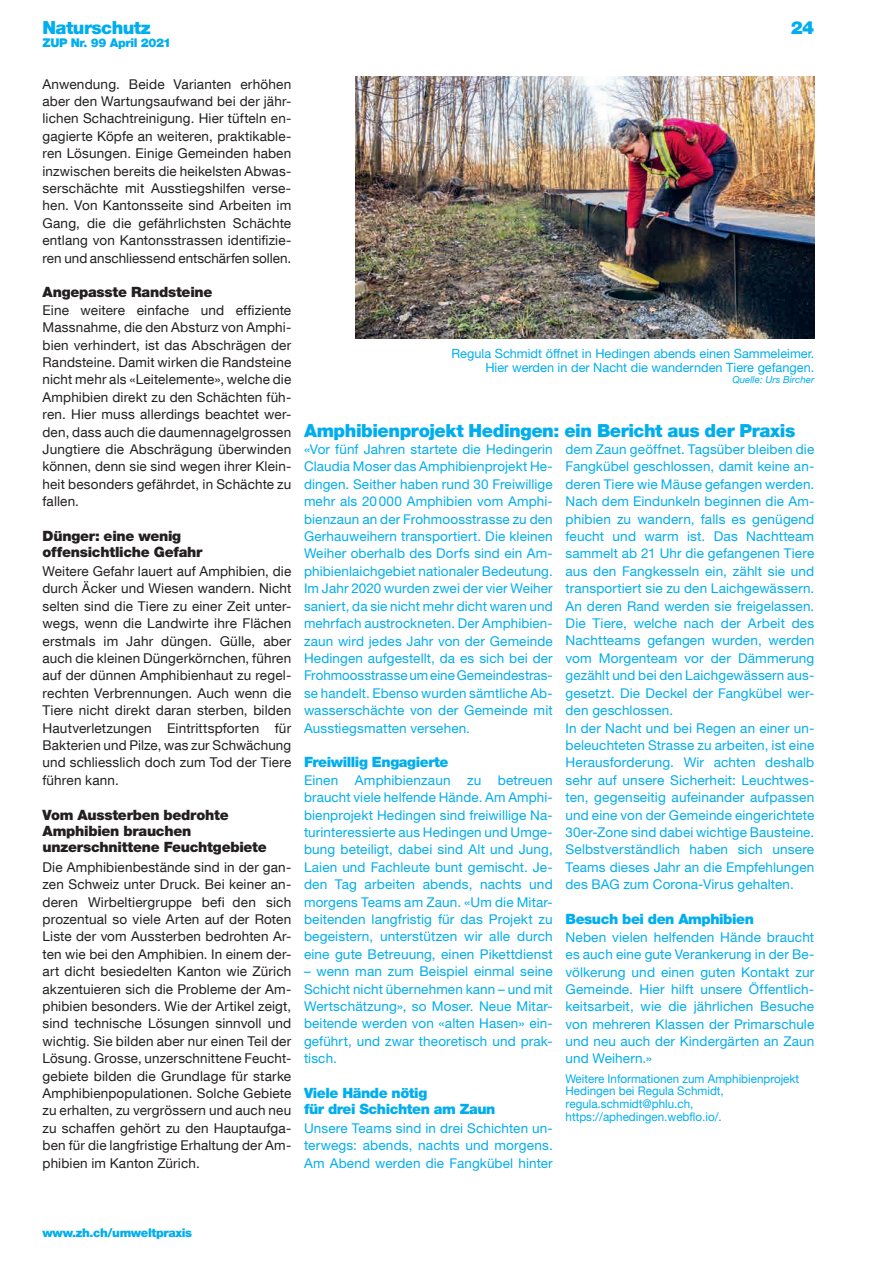
<style>
.page{position:relative;width:893px;height:1263px;background:#fff}
.page>*{position:absolute;margin:0;border:0;box-sizing:border-box;transform-origin:0 0}
.t1{font:900 18px "Helvetica Neue LT Com";letter-spacing:-.025em;color:#00aeef}
.t2{font:900 14.25px/16.4px "Helvetica Neue LT Std";letter-spacing:-.02em;color:#231f20}
.t3{font:900 14.25px/16.4px "Helvetica Neue LT Std";letter-spacing:-.03em;color:#00aeef}
.t4{font:13.5px/17.4px "Helvetica Neue LT Std";letter-spacing:.01em;color:#00aeef;text-align:justify}
.t5{font:13.5px/17.4px "Helvetica Neue LT Com";letter-spacing:.01em;color:#231f20;text-align:justify}
.t6{font:12.75px/13.5px "Helvetica Neue LT Std";color:#00aeef;text-align:right}
.t7{font:12px/12.9px "Helvetica Neue LT Std";color:#00aeef}
.t8{font:900 12px "Helvetica Neue LT Com";letter-spacing:-.03em;color:#00aeef}
.t9{font:italic 9.75px "Helvetica Neue LT Std";color:#00aeef}
</style>
<div class="page">
<img style="left:355px;top:77px;width:459px;height:261px">
<h1 class="t1" style="left:43px;top:17px;width:110px">Naturschutz</h1>
<p class="t8" style="left:43px;top:35px;width:130px">ZUP Nr. 99 April 2021</p>
<p class="t5" style="left:43px;top:75px;width:250px">Anwendung. Beide Varianten erhöhen aber den Wartungsaufwand bei der jähr&shy;lichen Schachtreinigung. Hier tüfteln en&shy;gagierte Köpfe an weiteren, praktikable&shy;ren Lösungen. Einige Gemeinden haben inzwischen bereits die heikelsten Abwas&shy;serschächte mit Ausstiegshilfen verse&shy;hen. Von Kantonsseite sind Arbeiten im Gang, die die gefährlichsten Schächte entlang von Kantonsstrassen identifizie&shy;ren und anschliessend entschärfen sollen.</p>
<h3 class="t2" style="left:43px;top:284px;width:171px">Angepasste Randsteine</h3>
<p class="t5" style="left:43px;top:301px;width:250px">Eine weitere einfache und effiziente Massnahme, die den Absturz von Amphi&shy;bien verhindert, ist das Abschrägen der Randsteine. Damit wirken die Randsteine nicht mehr als «Leitelemente», welche die Amphibien direkt zu den Schächten füh&shy;ren. Hier muss allerdings beachtet wer&shy;den, dass auch die daumennagelgrossen Jungtiere die Abschrägung überwinden können, denn sie sind wegen ihrer Klein&shy;heit besonders gefährdet, in Schächte zu fallen.</p>
<h3 class="t2" style="left:43px;top:528px;width:161px">Dünger: eine wenig offensichtliche Gefahr</h3>
<p class="t5" style="left:43px;top:562px;width:250px">Weitere Gefahr lauert auf Amphibien, die durch Äcker und Wiesen wandern. Nicht selten sind die Tiere zu einer Zeit unter&shy;wegs, wenn die Landwirte ihre Flächen erstmals im Jahr düngen. Gülle, aber auch die kleinen Düngerkörnchen, führen auf der dünnen Amphibienhaut zu regel&shy;rechten Verbrennungen. Auch wenn die Tiere nicht direkt daran sterben, bilden Hautverletzungen Eintrittspforten für Bakterien und Pilze, was zur Schwächung und schliesslich doch zum Tod der Tiere führen kann.</p>
<h3 class="t2" style="left:42px;top:806px;width:226px">Vom Aussterben bedrohte<br>Amphibien brauchen unzerschnittene Feuchtgebiete</h3>
<p class="t5" style="left:43px;top:858px;width:250px">Die Amphibienbestände sind in der gan&shy;zen Schweiz unter Druck. Bei keiner an&shy;deren Wirbeltiergruppe befi den sich prozentual so viele Arten auf der Roten Liste der vom Aussterben bedrohten Ar&shy;ten wie bei den Amphibien. In einem der&shy;art dicht besiedelten Kanton wie Zürich akzentuieren sich die Probleme der Am&shy;phibien besonders. Wie der Artikel zeigt, sind technische Lösungen sinnvoll und wichtig. Sie bilden aber nur einen Teil der Lösung. Grosse, unzerschnittene Feucht&shy;gebiete bilden die Grundlage für starke Amphibienpopulationen. Solche Gebiete zu erhalten, zu vergrössern und auch neu zu schaffen gehört zu den Hauptaufga&shy;ben für die langfristige Erhaltung der Am&shy;phibien im Kanton Zürich.</p>
<p class="t1" style="left:791px;top:17px;width:25px">24</p>
<p class="t6" style="left:451px;top:347px;width:364px">Regula Schmidt öffnet in Hedingen abends einen Sammeleimer.<br>Hier werden in der Nacht die wandernden Tiere gefangen.</p>
<p class="t9" style="left:732px;top:373px;width:83px">Quelle: Urs Bircher</p>
<h2 class="t1" style="left:304px;top:419px;width:493px">Amphibienprojekt Hedingen: ein Bericht aus der Praxis</h2>
<p class="t4" style="left:304px;top:440px;width:250px">«Vor fünf Jahren startete die Hedingerin Claudia Moser das Amphibienprojekt He&shy;dingen. Seither haben rund 30 Freiwillige mehr als 20000 Amphibien vom Amphi&shy;bienzaun an der Frohmoosstrasse zu den Gerhauweihern transportiert. Die kleinen Weiher oberhalb des Dorfs sind ein Am&shy;phibienlaichgebiet nationaler Bedeutung.<br>Im Jahr 2020 wurden zwei der vier Weiher saniert, da sie nicht mehr dicht waren und mehrfach austrockneten. Der Amphibien&shy;zaun wird jedes Jahr von der Gemeinde Hedingen aufgestellt, da es sich bei der Frohmoosstrasse um eineGemeindestras&shy;se handelt. Ebenso wurden sämtliche Ab&shy;wasserschächte von der Gemeinde mit Ausstiegsmatten versehen.</p>
<h3 class="t3" style="left:304px;top:754px;width:146px">Freiwillig Engagierte</h3>
<p class="t4" style="left:304px;top:771px;width:250px">Einen Amphibienzaun zu betreuen braucht viele helfende Hände. Am Amphi&shy;bienprojekt Hedingen sind freiwillige Na&shy;turinteressierte aus Hedingen und Umge&shy;bung beteiligt, dabei sind Alt und Jung, Laien und Fachleute bunt gemischt. Je&shy;den Tag arbeiten abends, nachts und morgens Teams am Zaun. «Um die Mitar&shy;beitenden langfristig für das Projekt zu begeistern, unterstützen wir alle durch eine gute Betreuung, einen Pikettdienst</p>
<p class="t4" style="left:304px;top:962px;width:250px">– wenn man zum Beispiel einmal seine Schicht nicht übernehmen kann – und mit Wertschätzung», so Moser. Neue Mitar&shy;beitende werden von «alten Hasen» ein&shy;geführt, und zwar theoretisch und prak&shy;tisch.</p>
<h3 class="t3" style="left:304px;top:1085px;width:193px">Viele Hände nötig<br>für drei Schichten am Zaun</h3>
<p class="t4" style="left:304px;top:1119px;width:250px">Unsere Teams sind in drei Schichten un&shy;terwegs: abends, nachts und morgens.<br>Am Abend werden die Fangkübel hinter</p>
<p class="t4" style="left:565px;top:440px;width:250px;text-align:left">dem Zaun geöffnet. Tagsüber bleiben die Fangkübel geschlossen, damit keine an&shy;deren Tiere wie Mäuse gefangen werden.<br>Nach dem Eindunkeln beginnen die Am&shy;phibien zu wandern, falls es genügend feucht und warm ist. Das Nachtteam sammelt ab 21 Uhr die gefangenen Tiere aus den Fangkesseln ein, zählt sie und transportiert sie zu den Laichgewässern.<br>An deren Rand werden sie freigelassen.<br>Die Tiere, welche nach der Arbeit des Nachtteams gefangen wurden, werden vom Morgenteam vor der Dämmerung gezählt und bei den Laichgewässern aus&shy;gesetzt. Die Deckel der Fangkübel wer&shy;den geschlossen.<br>In der Nacht und bei Regen an einer un&shy;beleuchteten Strasse zu arbeiten, ist eine Herausforderung. Wir achten deshalb sehr auf unsere Sicherheit: Leuchtwes&shy;ten, gegenseitig aufeinander aufpassen und eine von der Gemeinde eingerichtete 30er-Zone sind dabei wichtige Bausteine.<br>Selbstverständlich haben sich unsere Teams dieses Jahr an die Empfehlungen des BAG zum Corona-Virus gehalten.</p>
<p class="t3" style="left:565px;top:910px;width:190px">Besuch bei den Amphibien</p>
<p class="t4" style="left:565px;top:928px;width:250px">Neben vielen helfenden Hände braucht es auch eine gute Verankerung in der Be&shy;völkerung und einen guten Kontakt zur Gemeinde. Hier hilft unsere Öffentlich&shy;keitsarbeit, wie die jährlichen Besuche von mehreren Klassen der Primarschule und neu auch der Kindergärten an Zaun und Weihern.»</p>
<p class="t7" style="left:565px;top:1072px;width:235px">Weitere Informationen zum Amphibienprojekt Hedingen bei Regula Schmidt, regula.schmidt@phlu.ch, https://aphedingen.webflo.io/.</p>
<p class="t8" style="left:43px;top:1226px;width:151px">www.zh.ch/umweltpraxis</p>
</div>
